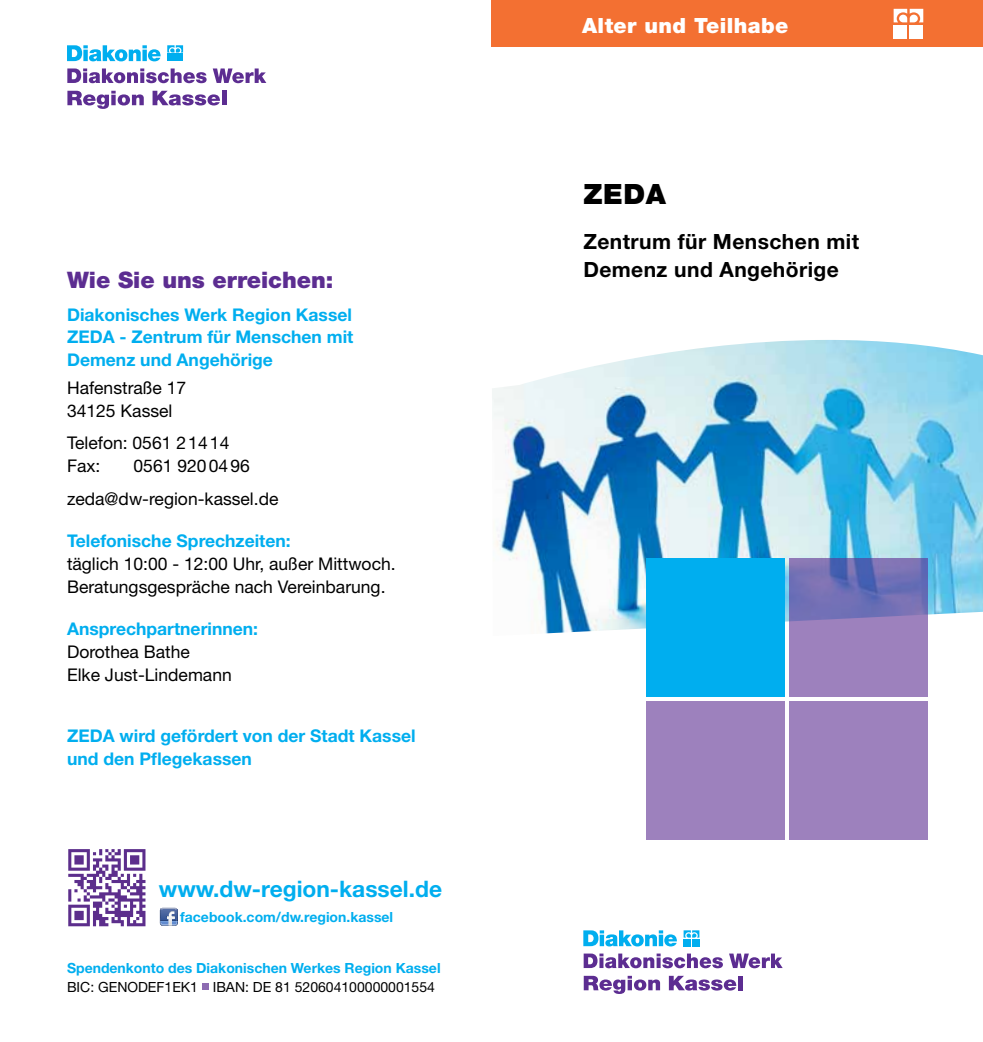
<style>
.page{position:relative;width:983px;height:1042px;background:#fff}
.page>*{position:absolute;margin:0;border:0;box-sizing:border-box;transform-origin:0 0}
.t1{font:900 28px "Helvetica Neue";color:#000}
.t2{font:700 22.75px "Helvetica Neue";color:#00aeef}
.t3{font:900 22.75px "Helvetica Neue";color:#5c2d91}
.t4{font:700 21px/28px "Helvetica Neue";letter-spacing:.02em;color:#000}
.t5{font:900 21px "Helvetica Neue";letter-spacing:.02em;color:#fff}
.t6{font:17.5px/22.8px "Helvetica Neue";color:#000}
.t7{font:700 17.5px/22.8px "Helvetica Neue";color:#00aeef;text-align:justify}
.t8{font:700 14px "Helvetica Neue";color:#00aeef}
.t9{font:14px "Helvetica Neue";color:#000}
</style>
<div class="page">
<div style="left:491px;top:0;width:491px;height:46px;background:#f37032"></div>
<img style="left:492px;top:340px;width:490px;height:296px">
<div style="left:202px;top:983px;width:7px;height:7px;background:#8d6cb2"></div>
<svg style="left:160px;top:909px;width:18px;height:17px"></svg>
<svg style="left:160px;top:908px;width:17px;height:7px"></svg>
<svg style="left:67px;top:68px;width:139px;height:15px"></svg>
<svg style="left:213px;top:68px;width:53px;height:15px"></svg>
<svg style="left:67px;top:91px;width:77px;height:18px"></svg>
<svg style="left:152px;top:91px;width:68px;height:14px"></svg>
<hr style="left:222px;top:91px;width:4px;height:14px;background:#5c2d91">
<svg style="left:67px;top:45px;width:93px;height:16px"></svg>
<svg style="left:167px;top:45px;width:16px;height:8px"></svg>
<div style="left:167px;top:54px;width:7px;height:7px;background:#00aeef"></div>
<div style="left:176px;top:54px;width:7px;height:7px;background:#00aeef"></div>
<svg style="left:893px;top:9px;width:30px;height:13px"></svg>
<div style="left:893px;top:25px;width:14px;height:13px;background:#fff"></div>
<div style="left:909px;top:25px;width:14px;height:13px;background:#fff"></div>
<svg style="left:68px;top:849px;width:77px;height:77px"></svg>
<div style="left:646px;top:558px;width:138px;height:138px;background:#00aeef"></div>
<svg style="left:789px;top:558px;width:139px;height:138px;background:#8878b9"></svg>
<div style="left:646px;top:701px;width:138px;height:138px;background:#9d81bd"></div>
<div style="left:789px;top:701px;width:139px;height:138px;background:#9d81bd"></div>
<svg style="left:583px;top:953px;width:139px;height:15px"></svg>
<svg style="left:729px;top:953px;width:53px;height:15px"></svg>
<svg style="left:583px;top:976px;width:77px;height:18px"></svg>
<svg style="left:668px;top:976px;width:68px;height:14px"></svg>
<hr style="left:738px;top:976px;width:4px;height:14px;background:#5c2d91">
<svg style="left:583px;top:930px;width:93px;height:16px"></svg>
<svg style="left:683px;top:930px;width:16px;height:7px"></svg>
<div style="left:683px;top:939px;width:7px;height:7px;background:#00aeef"></div>
<div style="left:692px;top:939px;width:7px;height:7px;background:#00aeef"></div>
<h2 class="t3" style="left:67px;top:266px;width:268px">Wie Sie uns erreichen:</h2>
<p class="t7" style="left:67px;top:302px;width:288px">Diakonisches Werk Region Kassel ZEDA - Zentrum für Menschen mit Demenz und Angehörige</p>
<p class="t6" style="left:67px;top:376px;width:121px">Hafenstraße 17<br>34125 Kassel</p>
<p class="t6" style="left:67px;top:431px;width:164px">Telefon: 0561 21414<br>Fax:</p>
<p class="t6" style="left:67px;top:449px;width:213px;line-height:32.7px;text-indent:66px">0561 9200496 zeda@dw-region-kassel.de</p>
<p class="t7" style="left:67px;top:529px;width:225px">Telefonische Sprechzeiten:</p>
<p class="t6" style="left:67px;top:552px;width:330px">täglich 10:00 - 12:00 Uhr, außer Mittwoch.<br>Beratungsgespräche nach Vereinbarung.</p>
<p class="t7" style="left:67px;top:617px;width:192px">Ansprechpartnerinnen:</p>
<p class="t6" style="left:67px;top:640px;width:166px">Dorothea Bathe<br>Elke Just-Lindemann</p>
<p class="t7" style="left:67px;top:724px;width:350px">ZEDA wird gefördert von der Stadt Kassel und den Pflegekassen</p>
<h2 class="t2" style="left:159px;top:874px;width:284px">www.dw-region-kassel.de</h2>
<p class="t8" style="left:180px;top:908px;width:214px">facebook.com/dw.region.kassel</p>
<p class="t8" style="left:67px;top:959px;width:375px">Spendenkonto des Diakonischen Werkes Region Kassel</p>
<p class="t9" style="left:67px;top:978px;width:369px">BIC: GENODEF1EK1 IBAN: DE 81 520604100000001554</p>
<p class="t5" style="left:582px;top:13px;width:208px">Alter und Teilhabe</p>
<h1 class="t1" style="left:583px;top:178px;width:84px">ZEDA</h1>
<p class="t4" style="left:583px;top:227px;width:277px">Zentrum für Menschen mit<br>Demenz und Angehörige</p>
</div>
